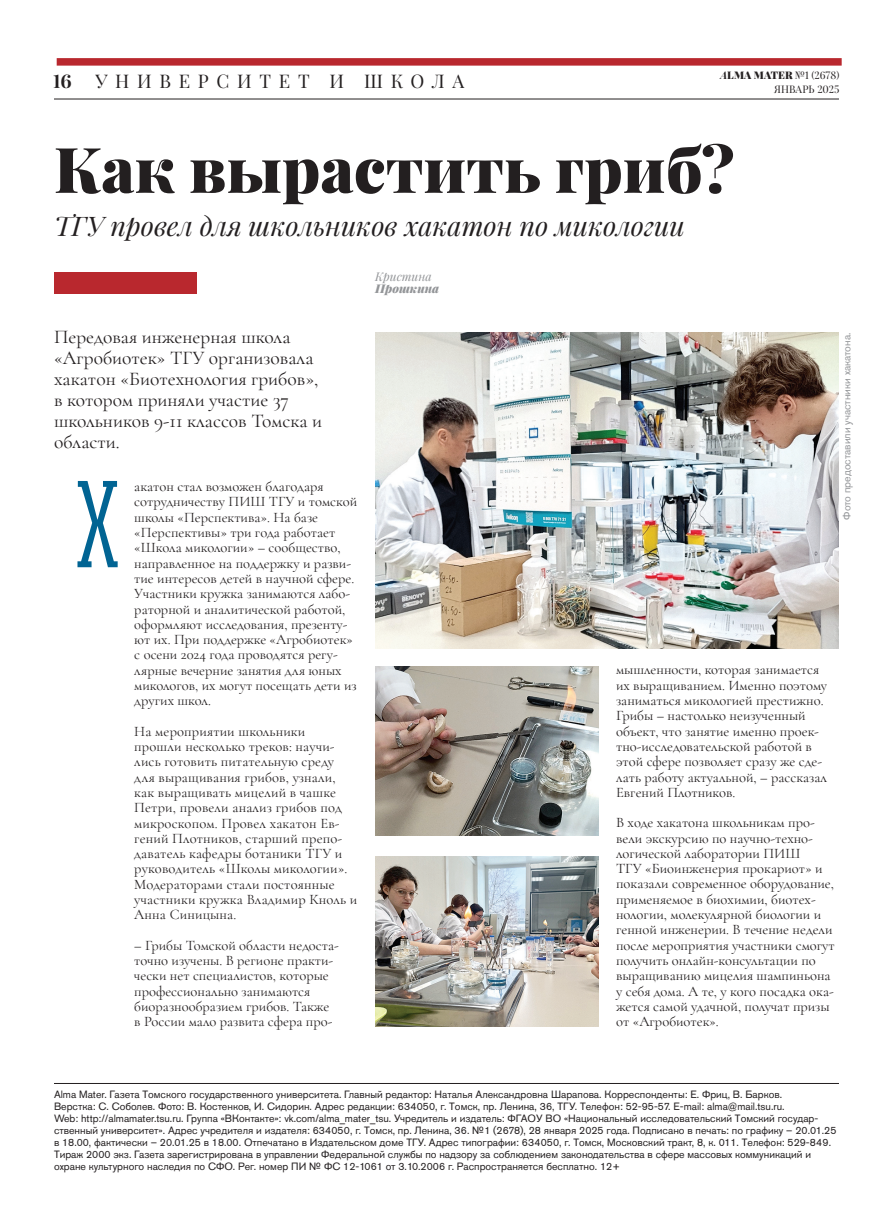
<style>
.page{position:relative;width:893px;height:1229px;background:#fff}
.page>*{position:absolute;margin:0;border:0;box-sizing:border-box;transform-origin:0 0}
.t1{font:123.3px "Ristretto Slab Pro";color:#016493}
.Alma_head_50{font:900 63px "Playfair Display";color:#231f20}
.Alma_Subhead_22{font:italic 27px "Playfair Display";color:#231f20}
.Alma_lead{font:19.5px/21px "Cormorant Garamond";color:#231f20}
.t2{font:18.75px "Playfair Display";letter-spacing:.41em;color:#231f20}
.t3{font:700 18.75px "Playfair Display";color:#231f20}
.Alma_body{font:14.55px/15.3px "Cormorant Garamond";color:#231f20}
.Alma_Author{font:italic 12px/12px "Playfair Display";color:#939598}
.t4{font:10.5px/12px "Akzidenz Grotesk Pro";color:#231f20}
.Alma_Photo_Author{font:10.5px "Akzidenz Grotesk Pro";color:#939598}
.t5{font:900 10.5px "Playfair Display";letter-spacing:.01em;color:#231f20}
.t6{font:10.5px "Playfair Display";letter-spacing:.005em;color:#231f20}
.s1{font-weight:700;font-style:italic}
.s2{font-weight:400}
.s3{font-weight:900}
</style>
<div class="page">
<div style="left:57px;top:58px;width:785px;height:8px;background:#b9282e"></div>
<hr style="left:54px;top:99px;width:785px;height:1px;background:#231f20">
<hr style="left:54px;top:1083px;width:785px;height:1px;background:#231f20">
<div style="left:54px;top:272px;width:143px;height:21px;background:#b9282e"></div>
<img style="left:375px;top:333px;width:464px;height:315px">
<img style="left:375px;top:666px;width:223px;height:170px">
<img style="left:375px;top:856px;width:223px;height:170px">
<p class="t3" style="left:53px;top:70px;width:20px">16</p>
<p class="t2" style="left:95px;top:69px;width:370px">УНИВЕРСИТЕТ И ШКОЛА</p>
<p class="t5" style="left:720px;top:69px;width:121px"><span class="s1">A</span>LMA MATER <span class="s2">№1 (2678)</span></p>
<p class="t6" style="left:774px;top:83px;width:67px">ЯНВАРЬ 2025</p>
<p class="Alma_head_50" style="left:54px;top:129px;width:682px">Как вырастить гриб?</p>
<p class="Alma_Subhead_22" style="left:54px;top:208px;width:632px">ТГУ провел для школьников хакатон по микологии</p>
<p class="Alma_lead" style="left:54px;top:327px;width:270px">Передовая инженерная школа «Агробиотек» ТГУ организовала хакатон «Биотехнология грибов», в котором приняли участие 37 школьников 9-11 классов Томска и области.</p>
<p class="t1" style="left:77px;top:455px;width:42px">Х</p>
<p class="Alma_body" style="left:134px;top:479px;width:224px">акатон стал возможен благодаря сотрудничеству ПИШ ТГУ и томской школы «Перспектива». На базе «Перспективы» три года работает «Школа микологии» – сообщество, направленное на поддержку и разви&shy;тие интересов детей в научной сфере.<br>Участники кружка занимаются лабо&shy;раторной и аналитической работой, оформляют исследования, презенту&shy;ют их. При поддержке «Агробиотек» с осени 2024 года проводятся регу&shy;лярные вечерние занятия для юных микологов, их могут посещать дети из других школ.</p>
<p class="Alma_body" style="left:134px;top:723px;width:224px">На мероприятии школьники<br>прошли несколько треков: научи&shy;лись готовить питательную среду для выращивания грибов, узнали, как выращивать мицелий в чашке<br>Петри, провели анализ грибов под микроскопом. Провел хакатон Ев&shy;гений Плотников, старший препо&shy;даватель кафедры ботаники ТГУ и руководитель «Школы микологии».<br>Модераторами стали постоянные участники кружка Владимир Кноль и<br>Анна Синицына.</p>
<p class="Alma_body" style="left:134px;top:937px;width:206px">– Грибы Томской области недоста&shy;точно изучены. В регионе практи&shy;чески нет специалистов, которые профессионально занимаются биоразнообразием грибов. Также в России мало развита сфера про-</p>
<p class="Alma_Author" style="left:375px;top:270px;width:65px">Кристина<br><span class="s3">Прошкина</span></p>
<p class="Alma_Photo_Author" style="left:840px;top:519px;width:188px;rotate:-90deg">Фото предоставили участники хакатона.</p>
<p class="Alma_body" style="left:616px;top:662px;width:213px">мышленности, которая занимается их выращиванием. Именно поэтому заниматься микологией престижно.<br>Грибы – настолько неизученный объект, что занятие именно проек&shy;тно-исследовательской работой в этой сфере позволяет сразу же сде&shy;лать работу актуальной, – рассказал<br>Евгений Плотников.</p>
<p class="Alma_body" style="left:616px;top:815px;width:220px">В ходе хакатона школьникам про&shy;вели экскурсию по научно-техно&shy;логической лаборатории ПИШ<br>ТГУ «Биоинженерия прокариот» и показали современное оборудование, применяемое в биохимии, биотех&shy;нологии, молекулярной биологии и генной инженерии. В течение недели после мероприятия участники смогут получить онлайн-консультации по выращиванию мицелия шампиньона у себя дома. А те, у кого посадка ока&shy;жется самой удачной, получат призы от «Агробиотек».</p>
<p class="t4" style="left:54px;top:1088px;width:784px">Alma Mater. Газета Томского государственного университета. Главный редактор: Наталья Александровна Шарапова. Корреспонденты: Е. Фриц, В. Барков.<br>Верстка: С. Соболев. Фото: В. Костенков, И. Сидорин. Адрес редакции: 634050, г. Томск, пр. Ленина, 36, ТГУ. Телефон: 52-95-57. E-mail: alma@mail.tsu.ru.<br>Web: http://almamater.tsu.ru. Группа «ВКонтакте»: vk.com/alma_mater_tsu. Учредитель и издатель: ФГАОУ ВО «Национальный исследовательский Томский государ&shy;ственный университет». Адрес учредителя и издателя: 634050, г. Томск, пр. Ленина, 36. №1 (2678), 28 января 2025 года. Подписано в печать: по графику – 20.01.25 в 18.00, фактически – 20.01.25 в 18.00. Отпечатано в Издательском доме ТГУ. Адрес типографии: 634050, г. Томск, Московский тракт, 8, к. 011. Телефон: 529-849.<br>Тираж 2000 экз. Газета зарегистрирована в управлении Федеральной службы по надзору за соблюдением законодательства в сфере массовых коммуникаций и охране культурного наследия по СФО. Рег. номер ПИ № ФС 12-1061 от 3.10.2006 г. Распространяется бесплатно. 12+</p>
</div>
